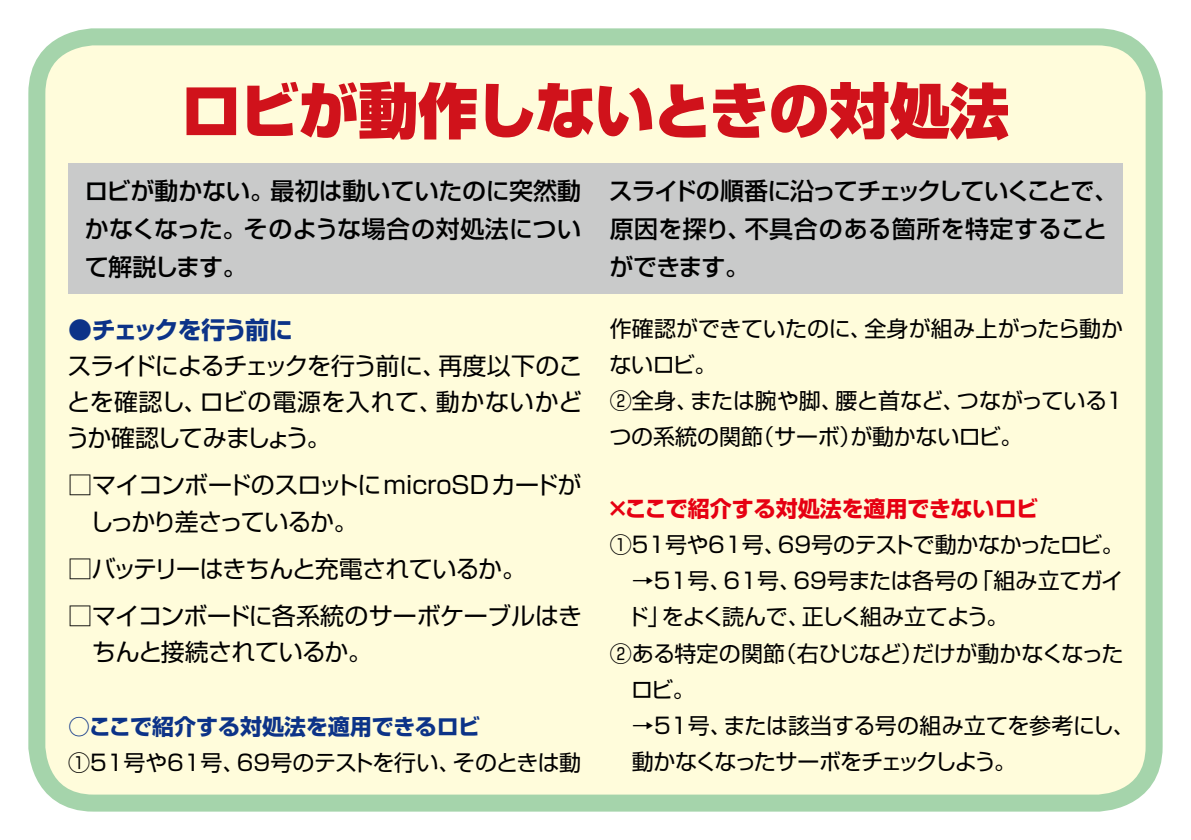
<style>
.page{position:relative;width:1191px;height:840px;background:#fff}
.page>*{position:absolute;margin:0;border:0;box-sizing:border-box;transform-origin:0 0}
.t1{font:900 60px "Shin Go Pro";letter-spacing:-.005em;color:#d0121b}
.t2{font:24px/36px "Shin Go Pro";letter-spacing:-.03em;color:#000}
.t3{font:500 24px/38px "Shin Go Pro";letter-spacing:-.01em;color:#000}
.t4{font:500 24px/38px "Shin Go Pro";letter-spacing:-.03em;color:#000}
.t5{font:24px/36px "Shin Go Pro";letter-spacing:-.05em;color:#000}
.t6{font:700 24px "Shin Go Pro";letter-spacing:-.09em;color:#0c3388}
.t7{font:24px "Shin Go Pro";letter-spacing:.02em;color:#000}
.t8{font:22px/36px "Shin Go Pro";letter-spacing:-.01em;color:#000}
.t9{font:22px/36px "Shin Go Pro";letter-spacing:-.085em;color:#000}
.t10{font:700 22px "Shin Go Pro";color:#e60012}
.t11{font:700 22px "Shin Go Pro";color:#0c3388}
.t12{font:22px "Shin Go Pro";letter-spacing:-.03em;color:#000}
.t13{font:22px "Shin Go Pro";letter-spacing:-.07em;color:#000}
</style>
<div class="page">
<div style="left:37px;top:37px;width:1117px;height:765px;background:#fffcdb;border-radius:57px"></div>
<div style="left:28px;top:28px;width:1134px;height:783px;border:17px solid #a5d4ab;border-radius:57px"></div>
<div style="left:68px;top:164px;width:1055px;height:130px;background:#c9caca"></div>
<h1 class="t1" style="left:181px;top:63px;width:830px">ロビが動作しないときの対処法</h1>
<p class="t3" style="left:84px;top:169px;width:498px">ロビが動かない。<br>かなくなった。そのような場合の対処法について解説します。</p>
<p class="t4" style="left:744px;top:169px;width:375px;text-indent:-136px">スライドの順番に沿ってチェックしていくことで、不具合のある箇所を特定すること</p>
<p class="t3" style="left:271px;top:169px;width:312px">最初は動いていたのに突然動</p>
<p class="t3" style="left:609px;top:207px;width:143px">原因を探り、ができます。</p>
<p class="t6" style="left:68px;top:310px;width:226px">●チェックを行う前に</p>
<p class="t2" style="left:436px;top:345px;width:148px;text-indent:-368px">スライドによるチェックを行う前に、<br>動かないかど</p>
<p class="t2" style="left:438px;top:345px;width:146px">再度以下のこ</p>
<p class="t7" style="left:200px;top:382px;width:245px">ロビの電源を入れて、</p>
<p class="t5" style="left:66px;top:381px;width:266px">とを確認し、<br>うか確認してみましょう。</p>
<p class="t2" style="left:90px;top:464px;width:493px;text-indent:-22px">□マイコンボードのスロットにmicroSDカードがしっかり差さっているか。</p>
<p class="t2" style="left:68px;top:547px;width:459px">□バッテリーはきちんと充電されているか。</p>
<p class="t2" style="left:92px;top:595px;width:491px;text-indent:-24px">□マイコンボードに各系統のサーボケーブルはきちんと接続されているか。</p>
<p class="t11" style="left:68px;top:708px;width:414px">○ここで紹介する対処法を適用できるロビ</p>
<p class="t8" style="left:453px;top:741px;width:130px">そのときは動</p>
<p class="t8" style="left:68px;top:741px;width:178px">①51号や61号、</p>
<p class="t8" style="left:237px;top:741px;width:225px">69号のテストを行い、</p>
<p class="t8" style="left:609px;top:308px;width:264px">作確認ができていたのに、ないロビ。</p>
<p class="t8" style="left:864px;top:308px;width:260px">全身が組み上がったら動か</p>
<p class="t8" style="left:609px;top:380px;width:90px">②全身、</p>
<p class="t8" style="left:690px;top:380px;width:154px">または腕や脚、</p>
<p class="t8" style="left:835px;top:380px;width:130px">腰と首など、</p>
<p class="t8" style="left:957px;top:380px;width:167px">つながっている1</p>
<p class="t8" style="left:850px;top:416px;width:174px">が動かないロビ。</p>
<p class="t8" style="left:752px;top:416px;width:111px">（サーボ）</p>
<p class="t8" style="left:609px;top:416px;width:155px">つの系統の関節</p>
<p class="t10" style="left:625px;top:491px;width:414px">ここで紹介する対処法を適用できないロビ</p>
<p class="t10" style="left:607px;top:491px;width:23px">×</p>
<p class="t8" style="left:609px;top:524px;width:177px">①51号や61号、</p>
<p class="t12" style="left:778px;top:526px;width:347px">69号のテストで動かなかったロビ。</p>
<p class="t8" style="left:609px;top:560px;width:123px">　→51号、</p>
<p class="t8" style="left:723px;top:560px;width:79px">61号、</p>
<p class="t8" style="left:971px;top:560px;width:154px">「組み立てガイ</p>
<p class="t8" style="left:793px;top:560px;width:187px">69号または各号の</p>
<p class="t13" style="left:802px;top:598px;width:208px">正しく組み立てよう。</p>
<p class="t8" style="left:662px;top:596px;width:149px">をよく読んで、</p>
<p class="t8" style="left:627px;top:596px;width:45px">ド」</p>
<p class="t8" style="left:609px;top:632px;width:177px">②ある特定の関節</p>
<p class="t8" style="left:631px;top:668px;width:65px">ロビ。</p>
<p class="t8" style="left:723px;top:704px;width:413px">または該当する号の組み立てを参考にし、</p>
<p class="t8" style="left:774px;top:632px;width:150px">（右ひじなど）</p>
<p class="t8" style="left:912px;top:632px;width:213px">だけが動かなくなった</p>
<p class="t9" style="left:631px;top:704px;width:386px;text-indent:-22px">　→51号、<br>動かなくなったサーボをチェックしよう。</p>
</div>
